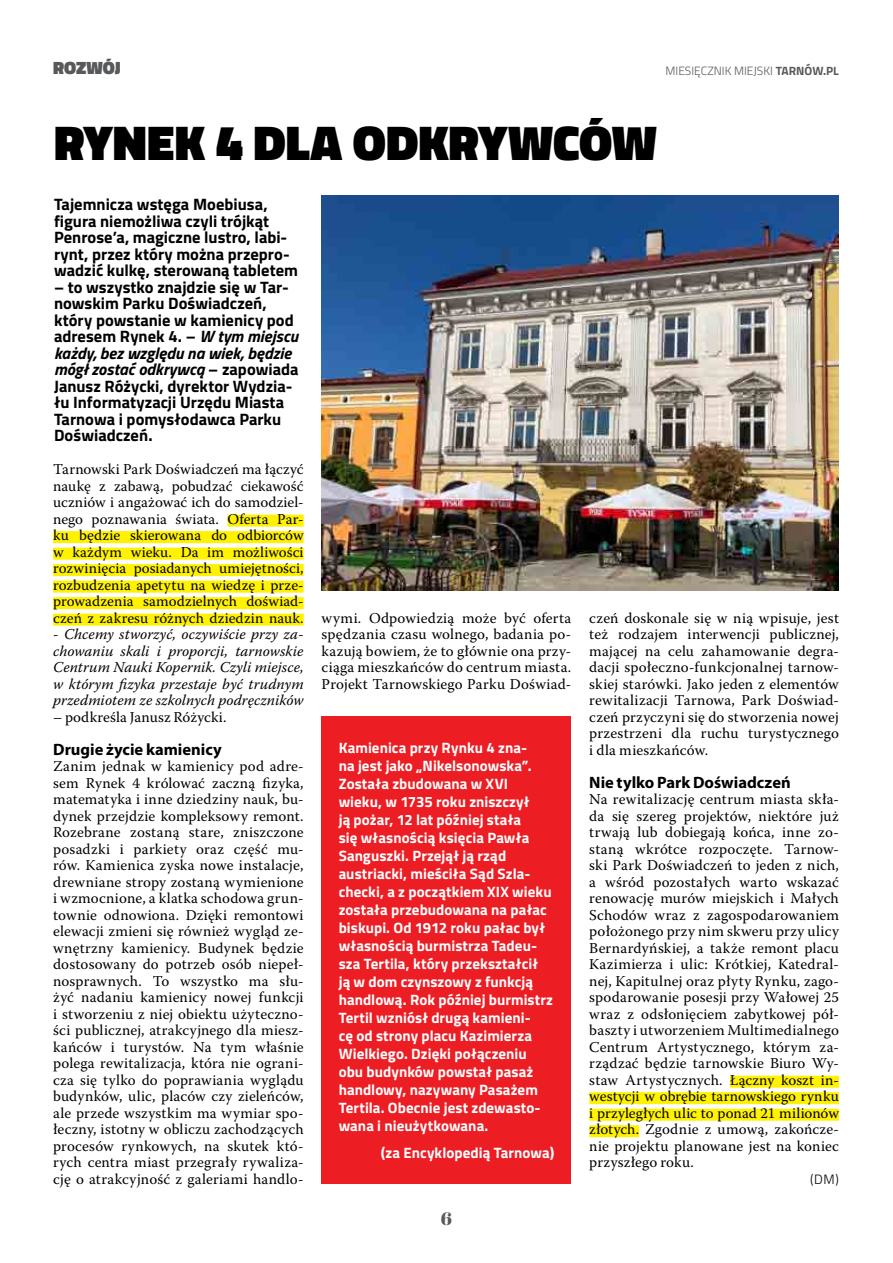
<style>
.page{position:relative;width:893px;height:1263px;background:#fff}
.page>*{position:absolute;margin:0;border:0;box-sizing:border-box;transform-origin:0 0}
.t1{font:900 49.5px "Titillium";letter-spacing:-.005em;color:#000}
.t2{font:900 18px "Titillium";color:#58595b}
.t3{font:18px "Abril Fatface";color:#58595b}
.t4{font:700 16.5px/16.5px "Titillium";color:#000}
.t5{font:700 16.5px "Myriad Pro";color:#000}
.t6{font:15px/16.5px "Warnock Pro";letter-spacing:.015em;color:#000;text-align:justify}
.t7{font:700 15px/18px "Titillium";letter-spacing:.005em;color:#fff}
.t8{font:italic 15px/16.5px "Warnock Pro";letter-spacing:.005em;color:#000;text-align:justify}
.t9{font:300 13.5px "Titillium";color:#000}
.t10{font:300 12px "Titillium";color:#58595b}
.s1{font-weight:700}
.s2{font-style:italic}
.s3{font-style:normal}
</style>
<div class="page">
<img style="left:322px;top:196px;width:517px;height:394px">
<div style="left:227px;top:515px;width:77px;height:12px;background:#fff200"></div>
<div style="left:53px;top:531px;width:251px;height:12px;background:#fff200"></div>
<div style="left:53px;top:548px;width:251px;height:12px;background:#fff200"></div>
<div style="left:53px;top:564px;width:251px;height:12px;background:#fff200"></div>
<div style="left:53px;top:581px;width:251px;height:12px;background:#fff200"></div>
<div style="left:53px;top:597px;width:251px;height:12px;background:#fff200"></div>
<div style="left:53px;top:614px;width:251px;height:12px;background:#fff200"></div>
<div style="left:730px;top:1076px;width:109px;height:12px;background:#fff200"></div>
<div style="left:589px;top:1092px;width:250px;height:12px;background:#fff200"></div>
<div style="left:589px;top:1109px;width:250px;height:12px;background:#fff200"></div>
<div style="left:589px;top:1125px;width:50px;height:12px;background:#fff200"></div>
<div style="left:322px;top:716px;width:249px;height:468px;background:#ed1d24"></div>
<p class="t2" style="left:53px;top:55px;width:69px">ROZWÓJ</p>
<p class="t10" style="left:665px;top:62px;width:175px">MIESIĘCZNIK MIEJSKI <span class="s1">TARNÓW.PL</span></p>
<h1 class="t1" style="left:54px;top:106px;width:430px">RYNEK 4 DLA ODKRYW</h1>
<h1 class="t1" style="left:553px;top:106px;width:66px">CÓW</h1>
<p class="t4" style="left:54px;top:195px;width:246px">Tajemnicza wstęga Moebiusa, figura niemożliwa czyli trójkąt Penrose’a, magiczne lustro, labi&shy;rynt, przez który można przepro&shy;wadzić kulkę, sterowaną tabletem</p>
<p class="t4" style="left:54px;top:278px;width:246px">– to wszystko znajdzie się w Tar&shy;nowskim Parku Doświadczeń, który powstanie w kamienicy pod adresem Rynek 4. – <span class="s2">W tym miejscu każdy, bez względu na wiek, będzie mógł zostać odkrywcą</span> – zapowiada<br>Janusz Różycki, dyrektor Wydzia&shy;łu Informatyzacji Urzędu Miasta<br>Tarnowa i pomysłodawca Parku<br>Doświadczeń.</p>
<p class="t6" style="left:53px;top:461px;width:252px">Tarnowski Park Doświadczeń ma łączyć naukę z zabawą, pobudzać ciekawość uczniów i angażować ich do samodziel&shy;nego poznawania świata. Oferta Par&shy;ku będzie skierowana do odbiorców w każdym wieku. Da im możliwości rozwinięcia posiadanych umiejętności, rozbudzenia apetytu na wiedzę i prze&shy;prowadzenia samodzielnych doświad&shy;czeń z zakresu różnych dziedzin nauk.</p>
<p class="t8" style="left:53px;top:626px;width:252px"><span class="s3">-</span> Chcemy stworzyć, oczywiście przy za&shy;chowaniu skali i proporcji, tarnowskie Centrum Nauki Kopernik. Czyli miejsce, w którym fizyka przestaje być trudnym przedmiotem ze szkolnych podręczników</p>
<p class="t6" style="left:53px;top:708px;width:175px">– podkreśla Janusz Różycki.</p>
<p class="t5" style="left:53px;top:738px;width:170px">Drugie życie kamienicy</p>
<p class="t6" style="left:53px;top:758px;width:252px">Zanim jednak w kamienicy pod adre&shy;sem Rynek 4 królować zaczną fizyka, matematyka i inne dziedziny nauk, bu&shy;dynek przejdzie kompleksowy remont.<br>Rozebrane zostaną stare, zniszczone posadzki i parkiety oraz część mu&shy;rów. Kamienica zyska nowe instalacje, drewniane stropy zostaną wymienione i wzmocnione, a klatka schodowa grun&shy;townie odnowiona. Dzięki remontowi elewacji zmieni się również wygląd ze&shy;wnętrzny kamienicy. Budynek będzie dostosowany do potrzeb osób niepeł&shy;nosprawnych. To wszystko ma słu&shy;żyć nadaniu kamienicy nowej funkcji i stworzeniu z niej obiektu użyteczno&shy;ści publicznej, atrakcyjnego dla miesz&shy;kańców i turystów. Na tym właśnie polega rewitalizacja, która nie ograni&shy;cza się tylko do poprawiania wyglądu budynków, ulic, placów czy zieleńców, ale przede wszystkim ma wymiar spo&shy;łeczny, istotny w obliczu zachodzących procesów rynkowych, na skutek któ&shy;rych centra miast przegrały rywaliza&shy;cję o atrakcyjność z galeriami handlo-</p>
<p class="t6" style="left:322px;top:609px;width:251px">wymi. Odpowiedzią może być oferta spędzania czasu wolnego, badania po&shy;kazują bowiem, że to głównie ona przy&shy;ciąga mieszkańców do centrum miasta.<br>Projekt Tarnowskiego Parku Doświad-</p>
<p class="t6" style="left:589px;top:609px;width:251px">czeń doskonale się w nią wpisuje, jest też rodzajem interwencji publicznej, mającej na celu zahamowanie degra&shy;dacji społeczno-funkcjonalnej tarnow&shy;skiej starówki. Jako jeden z elementów rewitalizacji Tarnowa, Park Doświad&shy;czeń przyczyni się do stworzenia nowej przestrzeni dla ruchu turystycznego i dla mieszkańców.</p>
<p class="t5" style="left:589px;top:771px;width:203px">Nie tylko Park Doświadczeń</p>
<p class="t6" style="left:589px;top:791px;width:251px">Na rewitalizację centrum miasta skła&shy;da się szereg projektów, niektóre już trwają lub dobiegają końca, inne zo&shy;staną wkrótce rozpoczęte. Tarnow&shy;ski Park Doświadczeń to jeden z nich, a wśród pozostałych warto wskazać renowację murów miejskich i Małych Schodów wraz z zagospodarowaniem położonego przy nim skweru przy ulicy Bernardyńskiej, a także remont placu Kazimierza i ulic: Krótkiej, Katedral&shy;nej, Kapitulnej oraz płyty Rynku, zago&shy;spodarowanie posesji przy Wałowej 25 wraz z odsłonięciem zabytkowej pół&shy;baszty i utworzeniem Multimedialnego Centrum Artystycznego, którym za&shy;rządzać będzie tarnowskie Biuro Wy&shy;staw Artystycznych. Łączny koszt in&shy;westycji w obrębie tarnowskiego rynku i przyległych ulic to ponad 21 milionów złotych. Zgodnie z umową, zakończe&shy;nie projektu planowane jest na koniec przyszłego roku.</p>
<p class="t9" style="left:810px;top:1169px;width:30px">(DM)</p>
<p class="t7" style="left:339px;top:738px;width:216px">Kamienica przy Rynku 4 zna-<br>na jest jako „Nikelsonowska”.<br>Została zbudowana w XVI wieku, w 1735 roku zniszczył<br>ją pożar, 12 lat później stała<br>się własnością księcia Pawła<br>Sanguszki. Przejął ją rząd austriacki, mieściła Sąd Szla&shy;checki, a z początkiem XIX wieku została przebudowana na pałac biskupi. Od 1912 roku pałac był własnością burmistrza Tadeu&shy;sza Tertila, który przekształcił ją w dom czynszowy z funkcją handlową. Rok później burmistrz<br>Tertil wzniósł drugą kamieni-<br>cę od strony placu Kazimierza<br>Wielkiego. Dzięki połączeniu obu budynków powstał pasaż handlowy, nazywany Pasażem<br>Tertila. Obecnie jest zdewasto&shy;wana i nieużytkowana.</p>
<p class="t7" style="left:381px;top:1143px;width:175px">(za Encyklopedią Tarnowa)</p>
<p class="t3" style="left:441px;top:1206px;width:13px">6</p>
</div>
